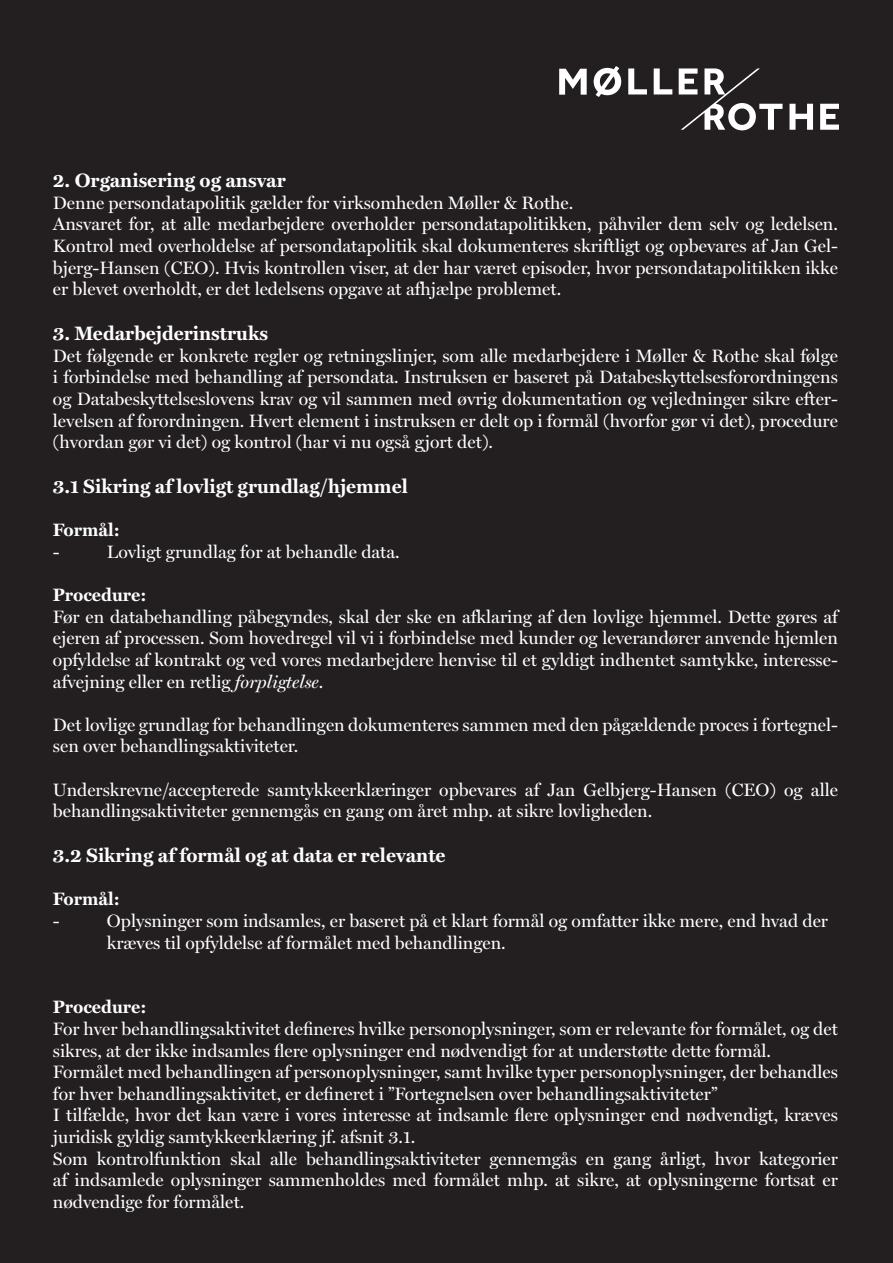
<style>
.page{position:relative;width:893px;height:1263px;background:#231f20}
.page>*{position:absolute;margin:0;border:0;box-sizing:border-box;transform-origin:0 0}
.t1{font:700 19.5px "Miller Text";color:#fff}
.t2{font:18px/21.6px "Miller Display";color:#fff}
.t3{font:700 18px "Miller Text";color:#fff}
.s1{font-style:italic}
</style>
<div class="page">
<svg style="left:820px;top:104px;width:19px;height:26px"></svg>
<svg style="left:789px;top:104px;width:24px;height:26px"></svg>
<svg style="left:559px;top:69px;width:28px;height:26px"></svg>
<svg style="left:654px;top:68px;width:18px;height:26px"></svg>
<svg style="left:679px;top:68px;width:103px;height:62px"></svg>
<svg style="left:628px;top:68px;width:19px;height:26px"></svg>
<svg style="left:594px;top:66px;width:27px;height:31px"></svg>
<p class="t1" style="left:53px;top:165px;width:234px">2. Organisering og ansvar</p>
<p class="t2" style="left:53px;top:192px;width:522px">Denne persondatapolitik gælder for virksomheden Møller &amp; Rothe.</p>
<p class="t2" style="left:53px;top:213px;width:786px;text-align:justify">Ansvaret for, at alle medarbejdere overholder persondatapolitikken, påhviler dem selv og ledelsen.<br>Kontrol med overholdelse af persondatapolitik skal dokumenteres skriftligt og opbevares af Jan Gel&shy;bjerg-Hansen (CEO). Hvis kontrollen viser, at der har været episoder, hvor persondatapolitikken ikke er blevet overholdt, er det ledelsens opgave at afhjælpe problemet.</p>
<p class="t1" style="left:53px;top:318px;width:217px">3. Medarbejderinstruks</p>
<p class="t2" style="left:53px;top:345px;width:786px;text-align:justify">Det følgende er konkrete regler og retningslinjer, som alle medarbejdere i Møller &amp; Rothe skal følge i forbindelse med behandling af persondata. Instruksen er baseret på Databeskyttelsesforordningens og Databeskyttelseslovens krav og vil sammen med øvrig dokumentation og vejledninger sikre efter&shy;levelsen af forordningen. Hvert element i instruksen er delt op i formål (hvorfor gør vi det), procedure (hvordan gør vi det) og kontrol (har vi nu også gjort det).</p>
<p class="t1" style="left:53px;top:471px;width:356px">3.1 Sikring af lovligt grundlag/hjemmel</p>
<p class="t3" style="left:53px;top:516px;width:68px">Formål:</p>
<p class="t2" style="left:53px;top:541px;width:8px">-</p>
<p class="t2" style="left:107px;top:541px;width:294px">Lovligt grundlag for at behandle data.</p>
<p class="t3" style="left:53px;top:581px;width:95px">Procedure:</p>
<p class="t2" style="left:53px;top:606px;width:786px;text-align:justify">Før en databehandling påbegyndes, skal der ske en afklaring af den lovlige hjemmel. Dette gøres af ejeren af processen. Som hovedregel vil vi i forbindelse med kunder og leverandører anvende hjemlen opfyldelse af kontrakt og ved vores medarbejdere henvise til et gyldigt indhentet samtykke, interesse&shy;afvejning eller en retlig <span class="s1">forpligtelse</span>.</p>
<p class="t2" style="left:53px;top:714px;width:786px">Det lovlige grundlag for behandlingen dokumenteres sammen med den pågældende proces i fortegnel&shy;sen over behandlingsaktiviteter.</p>
<p class="t2" style="left:53px;top:778px;width:786px">Underskrevne/accepterede samtykkeerklæringer opbevares af Jan Gelbjerg-Hansen (CEO) og alle behandlingsaktiviteter gennemgås en gang om året mhp. at sikre lovligheden.</p>
<p class="t1" style="left:53px;top:840px;width:394px">3.2 Sikring af formål og at data er relevante</p>
<p class="t3" style="left:53px;top:885px;width:68px">Formål:</p>
<p class="t2" style="left:53px;top:910px;width:8px">-</p>
<p class="t2" style="left:107px;top:910px;width:723px">Oplysninger som indsamles, er baseret på et klart formål og omfatter ikke mere, end hvad der kræves til opfyldelse af formålet med behandlingen.</p>
<p class="t3" style="left:53px;top:993px;width:95px">Procedure:</p>
<p class="t2" style="left:53px;top:1018px;width:786px">For hver behandlingsaktivitet defineres hvilke personoplysninger, som er relevante for formålet, og det sikres, at der ikke indsamles flere oplysninger end nødvendigt for at understøtte dette formål.</p>
<p class="t2" style="left:53px;top:1061px;width:786px">Formålet med behandlingen af personoplysninger, samt hvilke typer personoplysninger, der behandles for hver behandlingsaktivitet, er defineret i ”Fortegnelsen over behandlingsaktiviteter”</p>
<p class="t2" style="left:53px;top:1104px;width:786px">I tilfælde, hvor det kan være i vores interesse at indsamle flere oplysninger end nødvendigt, kræves juridisk gyldig samtykkeerklæring jf. afsnit 3.1.</p>
<p class="t2" style="left:53px;top:1147px;width:786px;text-align:justify">Som kontrolfunktion skal alle behandlingsaktiviteter gennemgås en gang årligt, hvor kategorier af indsamlede oplysninger sammenholdes med formålet mhp. at sikre, at oplysningerne fortsat er nødvendige for formålet.</p>
</div>
